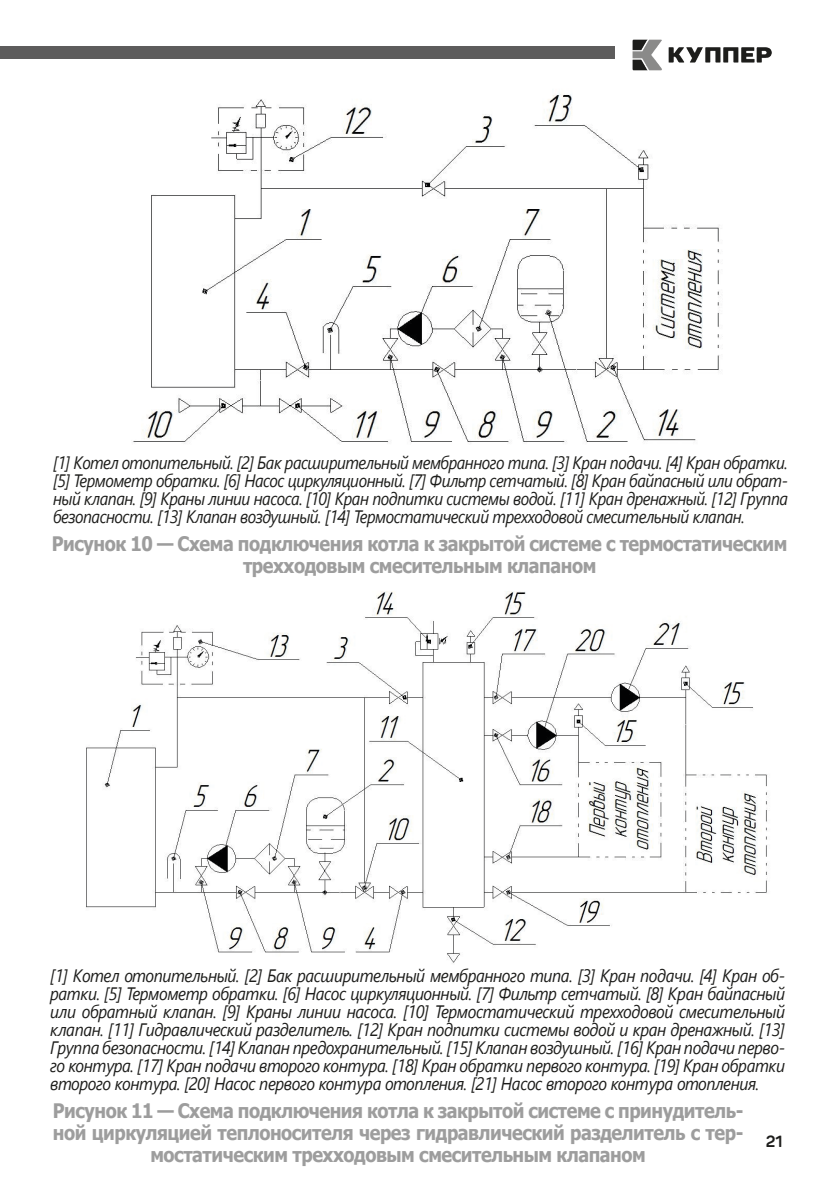
<style>
.page{position:relative;width:840px;height:1191px;background:#fff}
.page>*{position:absolute;margin:0;border:0;box-sizing:border-box;transform-origin:0 0}
.t1{font:700 20px/22px "Tahoma";letter-spacing:-.025em;color:#9d9d9d;text-align:center;scale:.9 1}
.t2{font:italic 18px/18px "Segoe UI";letter-spacing:-.03em;color:#1d1d1b;text-align:justify;scale:.9 1}
.t3{font:italic 18px/18px "Segoe UI";letter-spacing:-.03em;color:#1d1d1b;text-align:justify;scale:.88 1}
.t4{font:700 16px "Panton";color:#1d1d1b}
</style>
<div class="page">
<div style="left:0;top:47px;width:614px;height:12px;background:#5d5c5c"></div>
<img style="left:632px;top:39px;width:140px;height:32px">
<img style="left:133px;top:94px;width:587px;height:349px">
<img style="left:86px;top:591px;width:682px;height:372px">
<p class="t3" style="left:53px;top:451px;width:836px">[1] Котел отопительный. [2] Бак расширительный мембранного типа. [3] Кран подачи. [4] Кран обратки. [5] Термометр обратки. [6] Насос циркуляционный. [7] Фильтр сетчатый. [8] Кран байпасный или обрат&shy;ный клапан. [9] Краны линии насоса. [10] Кран подпитки системы водой. [11] Кран дренажный. [12] Группа безопасности. [13] Клапан воздушный. [14] Термостатический трехходовой смесительный клапан.</p>
<p class="t1" style="left:52px;top:533px;width:818px">Рисунок 10 — Схема подключения котла к закрытой системе с термостатическим трехходовым смесительным клапаном</p>
<p class="t2" style="left:50px;top:963px;width:817px">[1] Котел отопительный. [2] Бак расширительный мембранного типа. [3] Кран подачи. [4] Кран об&shy;ратки. [5] Термометр обратки. [6] Насос циркуляционный. [7] Фильтр сетчатый. [8] Кран байпасный или обратный клапан. [9] Краны линии насоса. [10] Термостатический трехходовой смесительный клапан. [11] Гидравлический разделитель. [12] Кран подпитки системы водой и кран дренажный. [13] Группа безопасности. [14] Клапан предохранительный. [15] Клапан воздушный. [16] Кран подачи перво&shy;го контура. [17] Кран подачи второго контура. [18] Кран обратки первого контура. [19] Кран обратки второго контура. [20] Насос первого контура отопления. [21] Насос второго контура отопления.</p>
<p class="t1" style="left:53px;top:1101px;width:768px">Рисунок 11 — Схема подключения котла к закрытой системе с принудитель&shy;ной циркуляцией теплоносителя через гидравлический разделитель с тер&shy;мостатическим трехходовым смесительным клапаном</p>
<p class="t4" style="left:765px;top:1131px;width:18px">21</p>
</div>
